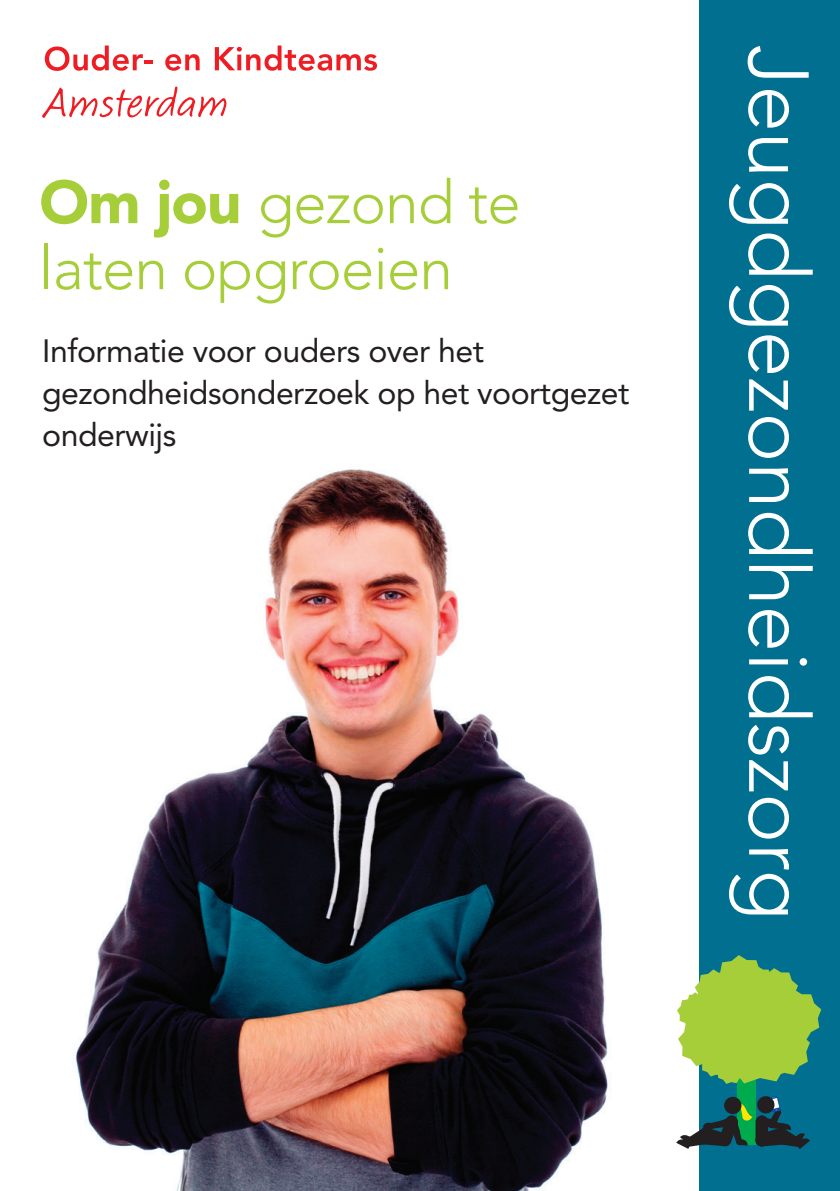
<style>
.page{position:relative;width:840px;height:1191px;background:#fff}
.page>*{position:absolute;margin:0;border:0;box-sizing:border-box;transform-origin:0 0}
.Tussenkopje_klein{font:300 84px "Avenir";letter-spacing:-.005em;color:#fff}
.t1{font:300 60px/66px "Avenir";letter-spacing:-.015em;color:#a6ce39}
.t2{font:32px/41.8px "Avenir";letter-spacing:-.015em;color:#231f20}
.s1{font-weight:900}
</style>
<div class="page">
<img style="left:75px;top:469px;width:533px;height:722px">
<svg style="left:45px;top:46px;width:107px;height:25px"></svg>
<svg style="left:165px;top:54px;width:34px;height:17px"></svg>
<svg style="left:215px;top:46px;width:162px;height:25px"></svg>
<svg style="left:42px;top:87px;width:184px;height:31px"></svg>
<div style="left:699px;top:0;width:140px;height:1191px;background:#017090"></div>
<div style="left:736px;top:1058px;width:19px;height:87px;background:#00ab4d"></div>
<svg style="left:676px;top:1095px;width:133px;height:54px"></svg>
<div style="left:724px;top:1115px;width:13px;height:15px;background:#231f20;border-radius:50%"></div>
<svg style="left:677px;top:955px;width:143px;height:128px"></svg>
<p class="t1" style="left:39px;top:170px;width:482px"><span class="s1">Om jou</span> gezond te laten opgroeien</p>
<p class="t2" style="left:42px;top:330px;width:588px">Informatie voor ouders over het gezondheidsonderzoek op het voortgezet onderwijs</p>
<p class="Tussenkopje_klein" style="left:827px;top:45px;width:876px;rotate:90deg">Jeugdgezondheidszorg</p>
</div>
